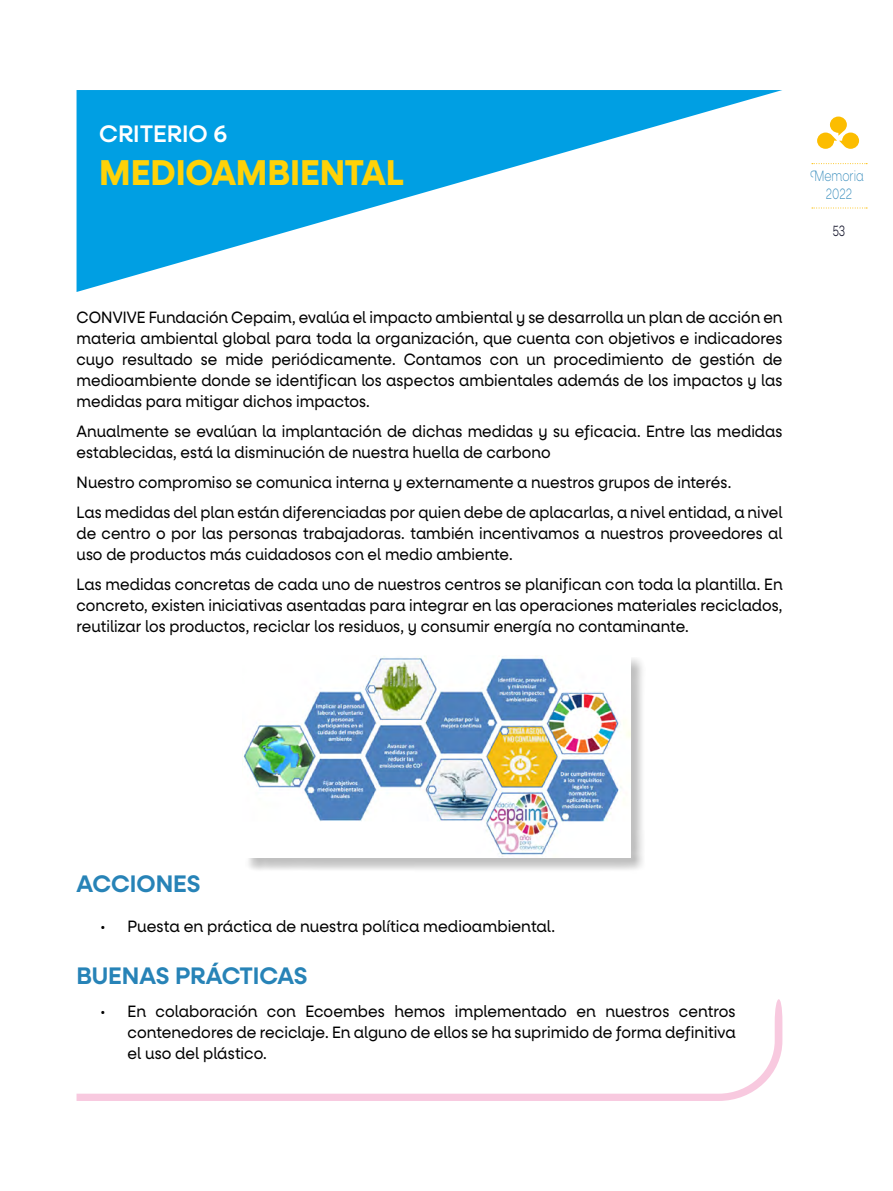
<style>
.page{position:relative;width:893px;height:1191px;background:#fff}
.page>*{position:absolute;margin:0;border:0;box-sizing:border-box;transform-origin:0 0}
.t1{font:700 36px "Neulis Alt";letter-spacing:-.005em;color:#ffd208}
.t2{font:600 24px "Neulis Alt";color:#2783b7}
.t3{font:500 24px "Neulis Alt";color:#fff}
.t4{font:16.5px/21px "Neulis Alt";letter-spacing:.005em;color:#000;scale:.93 1}
.t5{font:16.5px/21px "Neulis Alt";letter-spacing:.005em;color:#000;text-align:justify;scale:.94 1}
.t6{font:16.5px "Neulis Alt";letter-spacing:.005em;color:#000;scale:.95 1}
.t7{font:200 15px/18px "Neulis Alt";color:#2783b7;text-align:center;scale:.75 1}
.t8{font:300 15px "Neulis";color:#121329;scale:.75 1}
</style>
<div class="page">
<svg style="left:817px;top:117px;width:42px;height:32px"></svg>
<svg style="left:812px;top:163px;width:55px;height:1px"></svg>
<svg style="left:812px;top:208px;width:55px;height:1px"></svg>
<svg style="left:77px;top:90px;width:705px;height:202px;fill:#07a1e3"></svg>
<div style="left:245px;top:657px;width:400px;height:216px;background:#000;opacity:.25"></div>
<img style="left:243px;top:656px;width:387px;height:202px">
<svg style="left:77px;top:999px;width:705px;height:102px"></svg>
<h2 class="t3" style="left:99px;top:120px;width:129px">CRITERIO 6</h2>
<h1 class="t1" style="left:99px;top:151px;width:306px">MEDIOAMBIENTAL</h1>
<p class="t7" style="left:814px;top:167px;width:67px">Memoria<br>2022</p>
<p class="t8" style="left:832px;top:222px;width:19px">53</p>
<p class="t4" style="left:77px;top:307px;width:761px;text-align:justify">CONVIVE Fundación Cepaim, evalúa el impacto ambiental y se desarrolla un plan de acción en materia ambiental global para toda la organización, que cuenta con objetivos e indicadores cuyo resultado se mide periódicamente. Contamos con un procedimiento de gestión de medioambiente donde se identifican los aspectos ambientales además de los impactos y las medidas para mitigar dichos impactos.</p>
<p class="t4" style="left:77px;top:421px;width:760px">Anualmente se evalúan la implantación de dichas medidas y su eficacia. Entre las medidas establecidas, está la disminución de nuestra huella de carbono</p>
<p class="t4" style="left:77px;top:468px;width:761px;line-height:30px">Nuestro compromiso se comunica interna y externamente a nuestros grupos de interés.<br>Las medidas del plan están diferenciadas por quien debe de aplacarlas, a nivel entidad, a nivel</p>
<p class="t4" style="left:77px;top:523px;width:760px">de centro o por las personas trabajadoras. también incentivamos a nuestros proveedores al uso de productos más cuidadosos con el medio ambiente.</p>
<p class="t4" style="left:77px;top:574px;width:761px;text-align:justify">Las medidas concretas de cada uno de nuestros centros se planifican con toda la plantilla. En concreto, existen iniciativas asentadas para integrar en las operaciones materiales reciclados, reutilizar los productos, reciclar los residuos, y consumir energía no contaminante.</p>
<h2 class="t2" style="left:77px;top:869px;width:126px">ACCIONES</h2>
<p class="t6" style="left:101px;top:917px;width:480px">• Puesta en práctica de nuestra política medioambiental.</p>
<h2 class="t2" style="left:77px;top:961px;width:233px">BUENAS PRÁCTICAS</h2>
<p class="t5" style="left:128px;top:1001px;width:648px;text-indent:-27px">• En colaboración con Ecoembes hemos implementado en nuestros centros contenedores de reciclaje. En alguno de ellos se ha suprimido de forma definitiva el uso del plástico.</p>
</div>
